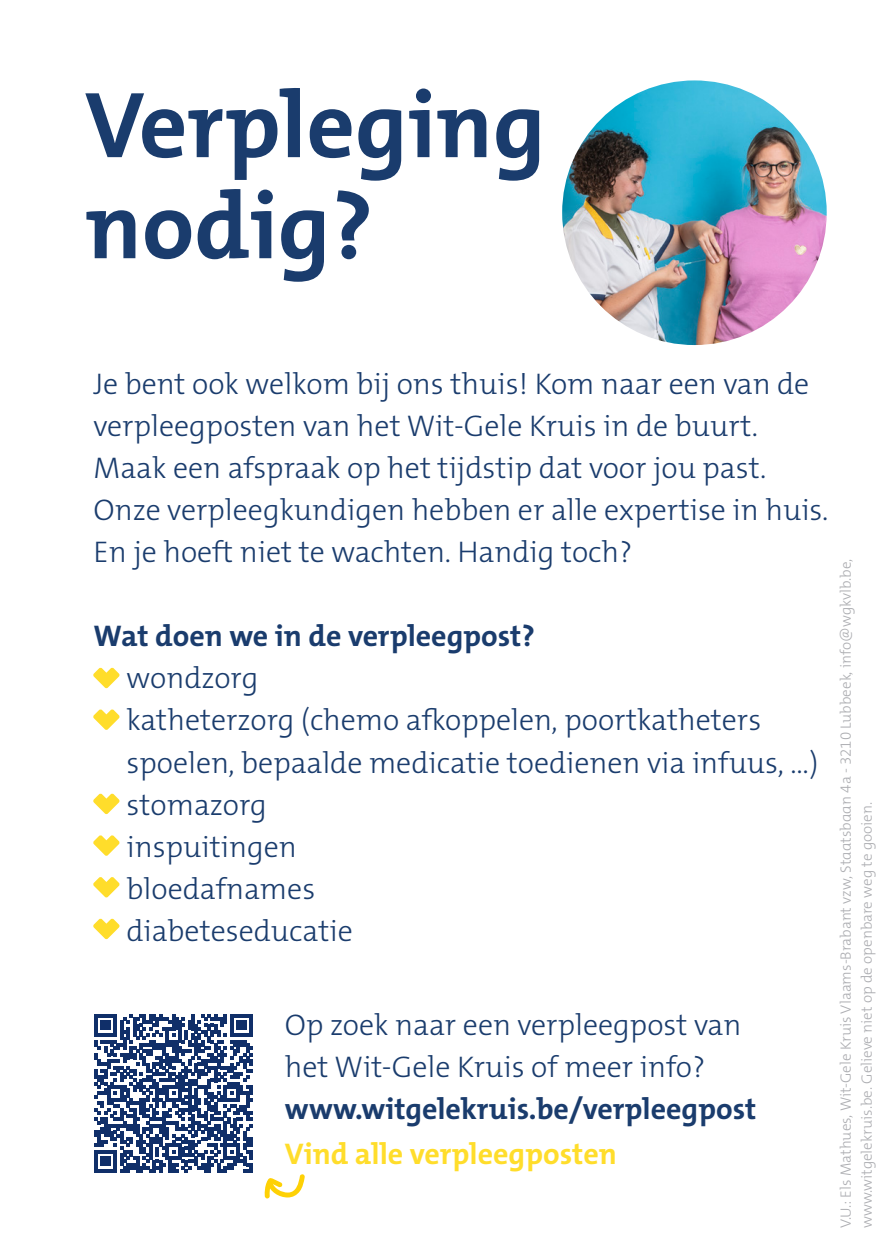
<style>
.page{position:relative;width:893px;height:1259px;background:#fff}
.page>*{position:absolute;margin:0;border:0;box-sizing:border-box;transform-origin:0 0}
.t1{font:700 94.5px "The Mix Os F";color:#1a3c6d}
.t2{font:300 30px/42px "The Mix Os F";color:#1a3c6d}
.t3{font:700 30px "The Mix Os F";color:#1a3c6d}
.t4{font:700 30px "The Mix Os F";color:#ffdd2b}
.VU{font:300 15px "The Mix Os F";color:#acadb1}
</style>
<div class="page">
<img style="left:562px;top:80px;width:265px;height:265px;border-radius:132px">
<svg style="left:265px;top:1174px;width:40px;height:24px"></svg>
<svg style="left:93px;top:667px;width:27px;height:21px"></svg>
<svg style="left:93px;top:709px;width:27px;height:21px"></svg>
<svg style="left:93px;top:793px;width:27px;height:21px"></svg>
<svg style="left:93px;top:835px;width:27px;height:20px"></svg>
<svg style="left:93px;top:877px;width:27px;height:20px"></svg>
<svg style="left:93px;top:918px;width:27px;height:21px"></svg>
<svg style="left:94px;top:1014px;width:159px;height:158px"></svg>
<p class="t1" style="left:85px;top:64px;width:462px">Verpleging</p>
<p class="t1" style="left:85px;top:166px;width:290px">nodig?</p>
<p class="t2" style="left:94px;top:363px;width:717px">Je bent ook welkom bij ons thuis! Kom naar een van de verpleegposten van het Wit-Gele Kruis in de buurt.</p>
<p class="t2" style="left:94px;top:447px;width:674px">Maak een afspraak op het tijdstip dat voor jou past.</p>
<p class="t2" style="left:94px;top:489px;width:736px">Onze verpleegkundigen hebben er alle expertise in huis.<br>En je hoeft niet te wachten. Handig toch?</p>
<p class="t3" style="left:94px;top:617px;width:443px">Wat doen we in de verpleegpost?</p>
<p class="t2" style="left:127px;top:657px;width:133px">wondzorg</p>
<p class="t2" style="left:127px;top:699px;width:693px">katheterzorg (chemo afkoppelen, poortkatheters spoelen, bepaalde medicatie toedienen via infuus, ...)</p>
<p class="t2" style="left:127px;top:783px;width:142px">stomazorg</p>
<p class="t2" style="left:127px;top:825px;width:172px">inspuitingen</p>
<p class="t2" style="left:127px;top:867px;width:190px">bloedafnames</p>
<p class="t2" style="left:127px;top:909px;width:228px">diabeteseducatie</p>
<p class="t2" style="left:285px;top:1003px;width:458px">Op zoek naar een verpleegpost van</p>
<p class="t2" style="left:285px;top:1045px;width:422px">het Wit-Gele Kruis of meer info?</p>
<p class="t3" style="left:285px;top:1089px;width:473px">www.witgelekruis.be/verpleegpost</p>
<p class="t4" style="left:285px;top:1134px;width:333px">Vind alle verpleegposten</p>
<p class="VU" style="left:836px;top:1228px;width:671px;rotate:-90deg">V.U.: Els Mathues, Wit-Gele Kruis Vlaams-Brabant vzw, Staatsbaan 4a - 3210 Lubbeek, info@wgkvlb.be,</p>
<p class="VU" style="left:857px;top:1228px;width:427px;rotate:-90deg">www.witgelekruis.be. Gelieve niet op de openbare weg te gooien.</p>
</div>
